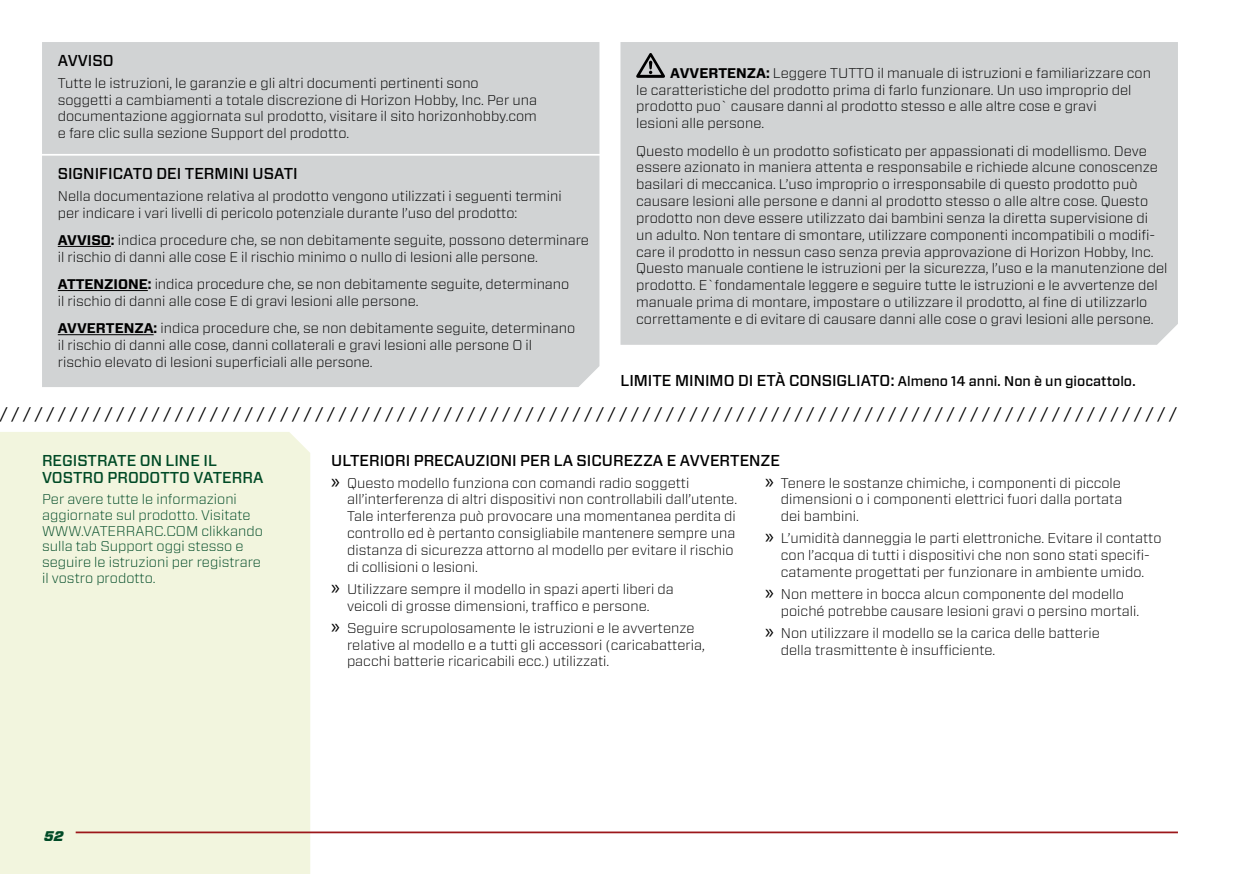
<style>
.page{position:relative;width:1241px;height:874px;background:#fff}
.page>*{position:absolute;margin:0;border:0;box-sizing:border-box;transform-origin:0 0}
.t1{font:16.62px "Forza";color:#000}
.t2{font:500 15.75px "Forza";color:#000}
.t3{font:500 15.75px/17.5px "Forza";color:#004a26}
.t4{font:300 14px/16.8px "Forza";color:#000}
.t5{font:300 14px/15.8px "Forza";color:#004a26}
.t6{font:500 14px "Forza";color:#000}
.t7{font:italic 900 14px "Forza";color:#004a26}
.s1{font-weight:700}
.s2{font-size:15.75px}
.s3{font-family:"Myriad Pro";font-weight:400;font-size:21px}
</style>
<div class="page">
<div style="left:0;top:432px;width:310px;height:441px;background:#f2f5de"></div>
<div style="left:620px;top:42px;width:557px;height:302px;background:#d1d3d4"></div>
<div style="left:42px;top:42px;width:557px;height:345px;background:#d1d3d4"></div>
<svg style="left:636px;top:53px;width:29px;height:25px"></svg>
<hr style="left:58px;top:246px;width:53px;height:1px;background:#000">
<hr style="left:58px;top:290px;width:90px;height:1px;background:#000">
<hr style="left:58px;top:334px;width:96px;height:1px;background:#000">
<hr style="left:37px;top:154px;width:573px;height:2px;background:#fff">
<hr style="left:76px;top:831px;width:1101px;height:1px;background:#9c171a">
<p class="t2" style="left:58px;top:50px;width:20px">AVVISO</p>
<p class="t4" style="left:58px;top:74px;width:481px">Tutte le istruzioni, le garanzie e gli altri documenti pertinenti sono<br>soggetti a cambiamenti a totale discrezione di Horizon Hobby, Inc. Per una documentazione aggiornata sul prodotto, visitare il sito horizonhobby.com e fare clic sulla sezione Support del prodotto.</p>
<p class="t2" style="left:58px;top:163px;width:241px">SIGNIFICATO DEI TERMINI USATI</p>
<p class="t4" style="left:58px;top:187px;width:505px">Nella documentazione relativa al prodotto vengono utilizzati i seguenti termini per indicare i vari livelli di pericolo potenziale durante l’uso del prodotto:</p>
<p class="t4" style="left:58px;top:231px;width:532px"><span class="s1">AVVISO:</span> indica procedure che, se non debitamente seguite, possono determinare il rischio di danni alle cose E il rischio minimo o nullo di lesioni alle persone.</p>
<p class="t4" style="left:58px;top:275px;width:513px"><span class="s1">ATTENZIONE:</span> indica procedure che, se non debitamente seguite, determinano il rischio di danni alle cose E di gravi lesioni alle persone.</p>
<p class="t4" style="left:58px;top:319px;width:519px"><span class="s1">AVVERTENZA:</span> indica procedure che, se non debitamente seguite, determinano il rischio di danni alle cose, danni collaterali e gravi lesioni alle persone O il rischio elevato di lesioni superficiali alle persone.</p>
<p class="t4" style="left:636px;top:64px;width:516px;text-indent:34px"><span class="s1">AVVERTENZA:</span> Leggere TUTTO il manuale di istruzioni e familiarizzare con le caratteristiche del prodotto prima di farlo funzionare. Un uso improprio del prodotto puo` causare danni al prodotto stesso e alle altre cose e gravi<br>lesioni alle persone.</p>
<p class="t4" style="left:636px;top:142px;width:532px">Questo modello è un prodotto sofisticato per appassionati di modellismo. Deve essere azionato in maniera attenta e responsabile e richiede alcune conoscenze basilari di meccanica. L’uso improprio o irresponsabile di questo prodotto può causare lesioni alle persone e danni al prodotto stesso o alle altre cose. Questo prodotto non deve essere utilizzato dai bambini senza la diretta supervisione di un adulto. Non tentare di smontare, utilizzare componenti incompatibili o modifi&shy;care il prodotto in nessun caso senza previa approvazione di Horizon Hobby, Inc.<br>Questo manuale contiene le istruzioni per la sicurezza, l’uso e la manutenzione del prodotto. E`fondamentale leggere e seguire tutte le istruzioni e le avvertenze del manuale prima di montare, impostare o utilizzare il prodotto, al fine di utilizzarlo correttamente e di evitare di causare danni alle cose o gravi lesioni alle persone.</p>
<p class="t6" style="left:620px;top:371px;width:517px"><span class="s2">LIMITE MINIMO DI ETÀ CONSIGLIATO:</span> ALMENO 14 ANNI. NON È UN GIOCATTOLO.</p>
<p class="t1" style="left:0;top:402px;width:1178px">/ / / / / / / / / / / / / / / / / / / / / / / / / / / / / / / / / / / / / / / / / / / / / / / / / / / / / / / / / / / / / / / / / / / / / / / / / / / / / / / / / / / / / / / / / / / / / / / / / / / / /</p>
<p class="t3" style="left:42px;top:451px;width:223px">REGISTRATE ON LINE IL<br>VOSTRO PRODOTTO VATERRA</p>
<p class="t5" style="left:42px;top:490px;width:222px">Per avere tutte le informazioni aggiornate sul prodotto. Visitate<br>WWW.VATERRARC.COM clikkando sulla tab Support oggi stesso e seguire le istruzioni per registrare il vostro prodotto.</p>
<p class="t7" style="left:44px;top:826px;width:21px">52</p>
<p class="t2" style="left:331px;top:449px;width:450px">U LTERIORI PRECAUZIONI PER LA SICUREZZA E AVVERTENZE</p>
<p class="t4" style="left:347px;top:473px;width:391px;text-indent:-16px"><span class="s3">»</span> Questo modello funziona con comandi radio soggetti all’interferenza di altri dispositivi non controllabili dall’utente.<br>Tale interferenza può provocare una momentanea perdita di controllo ed è pertanto consigliabile mantenere sempre una distanza di sicurezza attorno al modello per evitare il rischio di collisioni o lesioni.</p>
<p class="t4" style="left:347px;top:579px;width:328px;text-indent:-16px"><span class="s3">»</span> Utilizzare sempre il modello in spazi aperti liberi da veicoli di grosse dimensioni, traffico e persone.</p>
<p class="t4" style="left:347px;top:618px;width:359px;text-indent:-16px"><span class="s3">»</span> Seguire scrupolosamente le istruzioni e le avvertenze relative al modello e a tutti gli accessori (caricabatteria, pacchi batterie ricaricabili ecc.) utilizzati.</p>
<p class="t4" style="left:780px;top:473px;width:343px;text-align:justify;text-indent:-16px"><span class="s3">»</span> Tenere le sostanze chimiche, i componenti di piccole dimensioni o i componenti elettrici fuori dalla portata dei bambini.</p>
<p class="t4" style="left:765px;top:529px;width:398px;text-align:center"><span class="s3">»</span> L’umidità danneggia le parti elettroniche. Evitare il contatto con l’acqua di tutti i dispositivi che non sono stati specifi&shy;catamente progettati per funzionare in ambiente umido.</p>
<p class="t4" style="left:780px;top:585px;width:360px;text-indent:-16px"><span class="s3">»</span> Non mettere in bocca alcun componente del modello poiché potrebbe causare lesioni gravi o persino mortali.</p>
<p class="t4" style="left:780px;top:624px;width:320px;text-indent:-16px"><span class="s3">»</span> Non utilizzare il modello se la carica delle batterie della trasmittente è insufficiente.</p>
</div>
